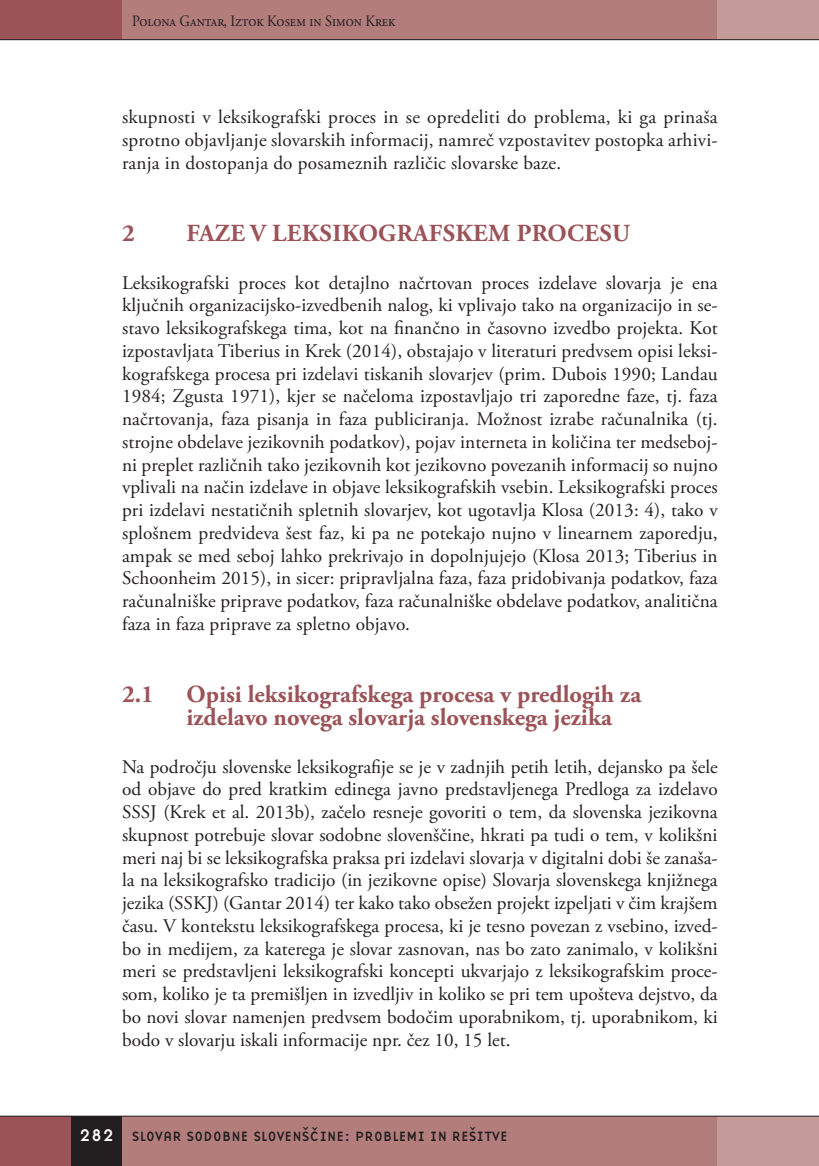
<style>
.page{position:relative;width:819px;height:1166px;background:#fff}
.page>*{position:absolute;margin:0;border:0;box-sizing:border-box;transform-origin:0 0}
.t1{font:700 24.5px/22.8px "Adobe Garamond Pro";color:#9b5358}
.t2{font:19.25px/22.8px "Adobe Garamond Pro";letter-spacing:-.01em;color:#231f20;text-align:justify}
.t3{font:15.75px "Adobe Garamond Pro";color:#231f20;scale:.9 1}
.t4{font:14px "Base Nine";color:#231f20}
.s1{font-size:17.5px;color:#fff}
</style>
<div class="page">
<div style="left:122px;top:1116px;width:620px;height:50px;background:#b37d7c"></div>
<div style="left:717px;top:1116px;width:101px;height:50px;background:#c59b99"></div>
<div style="left:120px;top:0;width:597px;height:40px;background:#b37d7c"></div>
<div style="left:717px;top:0;width:101px;height:40px;background:#c59b99"></div>
<div style="left:0;top:1116px;width:71px;height:50px;background:#9b5358"></div>
<div style="left:71px;top:1116px;width:51px;height:50px;background:#231f20"></div>
<div style="left:0;top:0;width:122px;height:40px;background:#9b5358"></div>
<hr style="left:0;top:39px;width:818px;height:1px;background:#231f20">
<hr style="left:0;top:1116px;width:818px;height:1px;background:#231f20">
<p class="t3" style="left:132px;top:11px;width:294px">Polona Gantar, Iztok Kosem in Simon Krek</p>
<p class="t2" style="left:122px;top:106px;width:597px">skupnosti v leksikografski proces in se opredeliti do problema, ki ga prinaša sprotno objavljanje slovarskih informacij, namreč vzpostavitev postopka arhivi&shy;ranja in dostopanja do posameznih različic slovarske baze.</p>
<p class="t1" style="left:122px;top:222px;width:14px">2</p>
<p class="t1" style="left:186px;top:222px;width:445px">FAZE V LEKSIKOGRAFSKEM PROCESU</p>
<p class="t2" style="left:122px;top:272px;width:597px">Leksikografski proces kot detajlno načrtovan proces izdelave slovarja je ena ključnih organizacijsko-izvedbenih nalog, ki vplivajo tako na organizacijo in se&shy;stavo leksikografskega tima, kot na finančno in časovno izvedbo projekta. Kot izpostavljata Tiberius in Krek (2014), obstajajo v literaturi predvsem opisi leksi&shy;kografskega procesa pri izdelavi tiskanih slovarjev (prim. Dubois 1990; Landau 1984; Zgusta 1971), kjer se načeloma izpostavljajo tri zaporedne faze, tj. faza načrtovanja, faza pisanja in faza publiciranja. Možnost izrabe računalnika (tj. strojne obdelave jezikovnih podatkov), pojav interneta in količina ter medseboj&shy;ni preplet različnih tako jezikovnih kot jezikovno povezanih informacij so nujno vplivali na način izdelave in objave leksikografskih vsebin. Leksikografski proces pri izdelavi nestatičnih spletnih slovarjev, kot ugotavlja Klosa (2013: 4), tako v splošnem predvideva šest faz, ki pa ne potekajo nujno v linearnem zaporedju, ampak se med seboj lahko prekrivajo in dopolnjujejo (Klosa 2013; Tiberius in Schoonheim 2015), in sicer: pripravljalna faza, faza pridobivanja podatkov, faza računalniške priprave podatkov, faza računalniške obdelave podatkov, analitična faza in faza priprave za spletno objavo.</p>
<p class="t1" style="left:122px;top:683px;width:33px">2.1</p>
<p class="t1" style="left:186px;top:683px;width:456px">Opisi leksikografskega procesa v predlogih za izdelavo novega slovarja slovenskega jezika</p>
<p class="t2" style="left:122px;top:756px;width:597px">Na področju slovenske leksikografije se je v zadnjih petih letih, dejansko pa šele od objave do pred kratkim edinega javno predstavljenega Predloga za izdelavo SSSJ (Krek et al. 2013b), začelo resneje govoriti o tem, da slovenska jezikovna skupnost potrebuje slovar sodobne slovenščine, hkrati pa tudi o tem, v kolikšni meri naj bi se leksikografska praksa pri izdelavi slovarja v digitalni dobi še zanaša&shy;la na leksikografsko tradicijo (in jezikovne opise) Slovarja slovenskega knjižnega jezika (SSKJ) (Gantar 2014) ter kako tako obsežen projekt izpeljati v čim krajšem času. V kontekstu leksikografskega procesa, ki je tesno povezan z vsebino, izved&shy;bo in medijem, za katerega je slovar zasnovan, nas bo zato zanimalo, v kolikšni meri se predstavljeni leksikografski koncepti ukvarjajo z leksikografskim proce&shy;som, koliko je ta premišljen in izvedljiv in koliko se pri tem upošteva dejstvo, da bo novi slovar namenjen predvsem bodočim uporabnikom, tj. uporabnikom, ki bodo v slovarju iskali informacije npr. čez 10, 15 let.</p>
<p class="t4" style="left:79px;top:1126px;width:430px"><span class="s1">282</span> SLOVAR SODOBNE SLOVENŠCˇINE: PROBLEMI IN REŠITVE</p>
</div>
